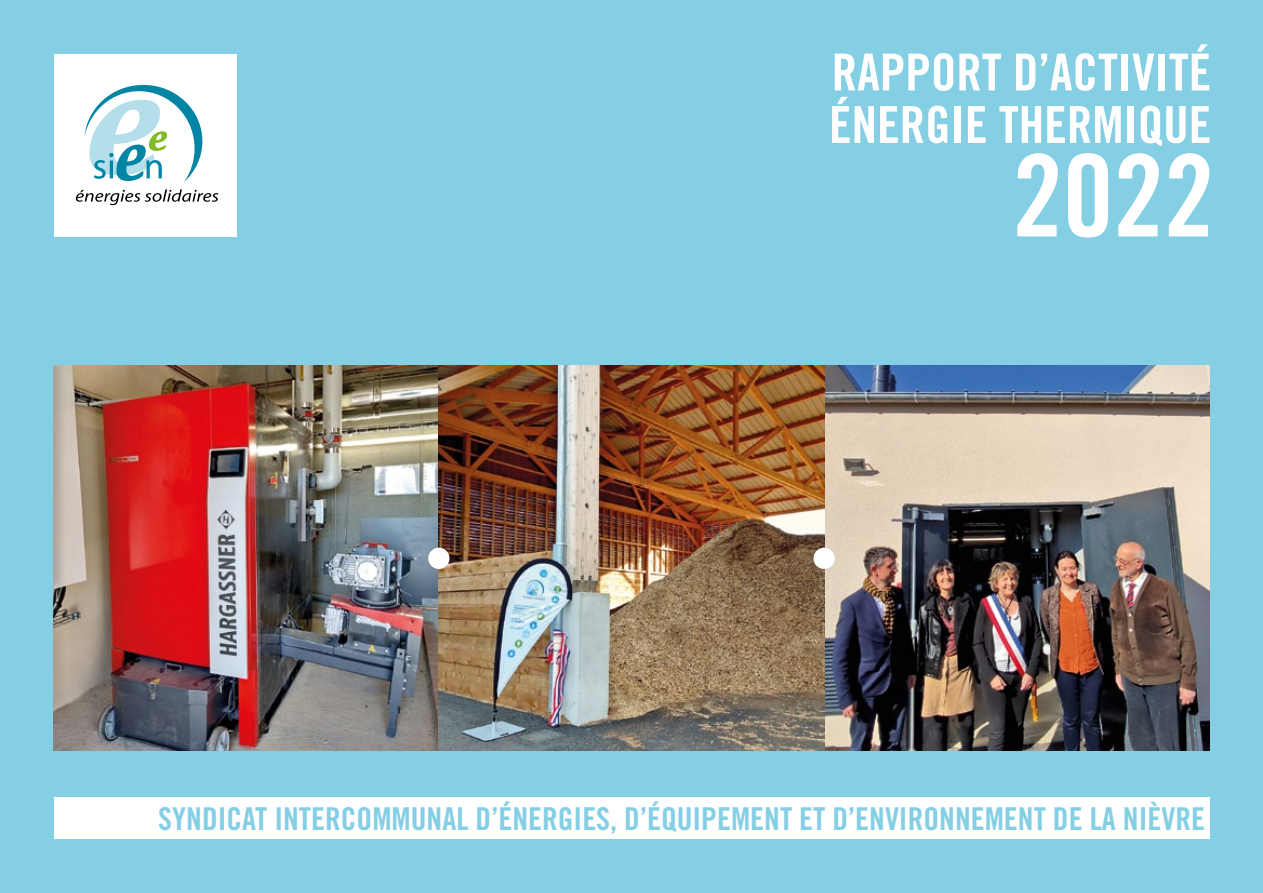
<style>
.page{position:relative;width:1263px;height:893px;background:#85cfe5}
.page>*{position:absolute;margin:0;border:0;box-sizing:border-box;transform-origin:0 0}
.t1{font:113.7px "Trade Gothic Bold Cond Twenty";color:#fff}
.t2{font:51px/52.5px "Trade Gothic Bold Cond Twenty";color:#fff}
.t3{font:31.5px "Trade Gothic Bold Cond Twenty";color:#85cfe5}
</style>
<div class="page">
<div style="left:54px;top:54px;width:182px;height:182px;background:#fff"></div>
<svg style="left:85px;top:85px;width:117px;height:97px"></svg>
<svg style="left:76px;top:189px;width:142px;height:16px"></svg>
<img style="left:54px;top:366px;width:1155px;height:385px">
<div style="left:813px;top:548px;width:22px;height:21px;background:#fff;border-radius:50%"></div>
<div style="left:428px;top:548px;width:21px;height:21px;background:#fff;border-radius:50%"></div>
<div style="left:54px;top:797px;width:1155px;height:41px;background:#fff"></div>
<h2 class="t2" style="left:829px;top:46px;width:384px">RAPPORT D’ACTIVITÉ<br>ÉNERGIE THERMIQUE</h2>
<h1 class="t1" style="left:1012px;top:127px;width:203px">2022</h1>
<p class="t3" style="left:158px;top:799px;width:1048px">SYNDICAT INTERCOMMUNAL D’ÉNERGIES, D’ÉQUIPEMENT ET D’ENVIRONNEMENT DE LA NIÈVRE</p>
</div>
